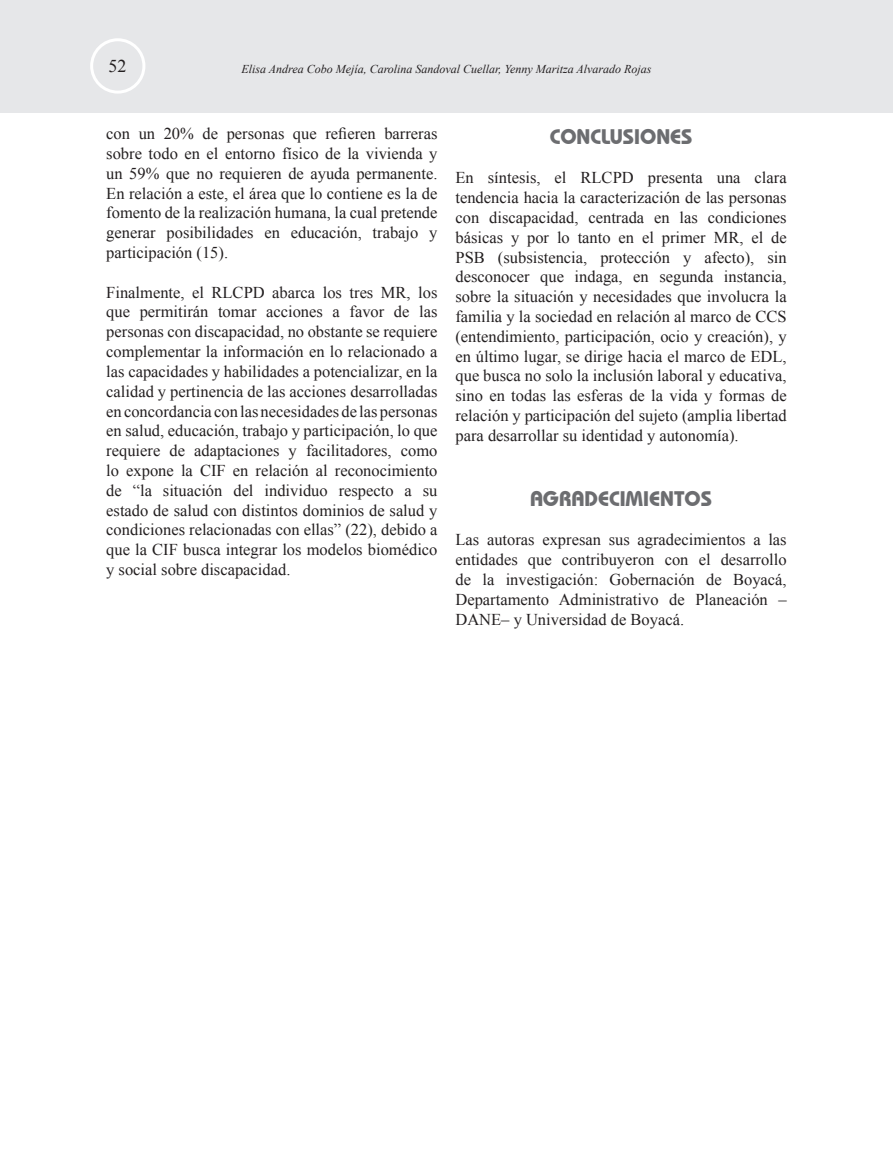
<style>
.page{position:relative;width:893px;height:1149px;background:#fff}
.page>*{position:absolute;margin:0;border:0;box-sizing:border-box;transform-origin:0 0}
.t1{font:700 21px "Bauhaus IT Cby BT";color:#6c6d70}
.t2{font:18px "Times New Roman";color:#231f20}
.t3{font:16.5px/19.8px "Times New Roman";color:#231f20;text-align:justify}
.t4{font:italic 12px "Times New Roman";color:#231f20}
</style>
<div class="page">
<div style="left:0;top:0;width:893px;height:113px;background:#e6e7e9"></div>
<div style="left:90px;top:38px;width:55px;height:56px;border:3px solid #fff;border-radius:50%"></div>
<p class="t2" style="left:109px;top:54px;width:19px">52</p>
<p class="t4" style="left:241px;top:61px;width:412px">Elisa Andrea Cobo Mejía, Carolina Sandoval Cuellar, Yenny Maritza Alvarado Rojas</p>
<p class="t3" style="left:106px;top:123px;width:333px">con un 20% de personas que refieren barreras sobre todo en el entorno físico de la vivienda y un 59% que no requieren de ayuda permanente.<br>En relación a este, el área que lo contiene es la de fomento de la realización humana, la cual pretende generar posibilidades en educación, trabajo y participación (15).</p>
<p class="t3" style="left:106px;top:282px;width:333px">Finalmente, el RLCPD abarca los tres MR, los que permitirán tomar acciones a favor de las personas con discapacidad, no obstante se requiere complementar la información en lo relacionado a las capacidades y habilidades a potencializar, en la calidad y pertinencia de las acciones desarrolladas en concordancia con las necesidades de las personas en salud, educación, trabajo y participación, lo que requiere de adaptaciones y facilitadores, como lo expone la CIF en relación al reconocimiento de “la situación del individuo respecto a su estado de salud con distintos dominios de salud y condiciones relacionadas con ellas” (22), debido a que la CIF busca integrar los modelos biomédico y social sobre discapacidad.</p>
<p class="t1" style="left:550px;top:123px;width:144px">CONCLUSIONES</p>
<p class="t3" style="left:455px;top:167px;width:333px">En síntesis, el RLCPD presenta una clara tendencia hacia la caracterización de las personas con discapacidad, centrada en las condiciones básicas y por lo tanto en el primer MR, el de PSB (subsistencia, protección y afecto), sin desconocer que indaga, en segunda instancia, sobre la situación y necesidades que involucra la familia y la sociedad en relación al marco de CCS (entendimiento, participación, ocio y creación), y en último lugar, se dirige hacia el marco de EDL, que busca no solo la inclusión laboral y educativa, sino en todas las esferas de la vida y formas de relación y participación del sujeto (amplia libertad para desarrollar su identidad y autonomía).</p>
<p class="t1" style="left:530px;top:485px;width:183px">AGRADECIMIENTOS</p>
<p class="t3" style="left:455px;top:529px;width:333px">Las autoras expresan sus agradecimientos a las entidades que contribuyeron con el desarrollo de la investigación: Gobernación de Boyacá, Departamento Administrativo de Planeación – DANE– y Universidad de Boyacá.</p>
</div>
